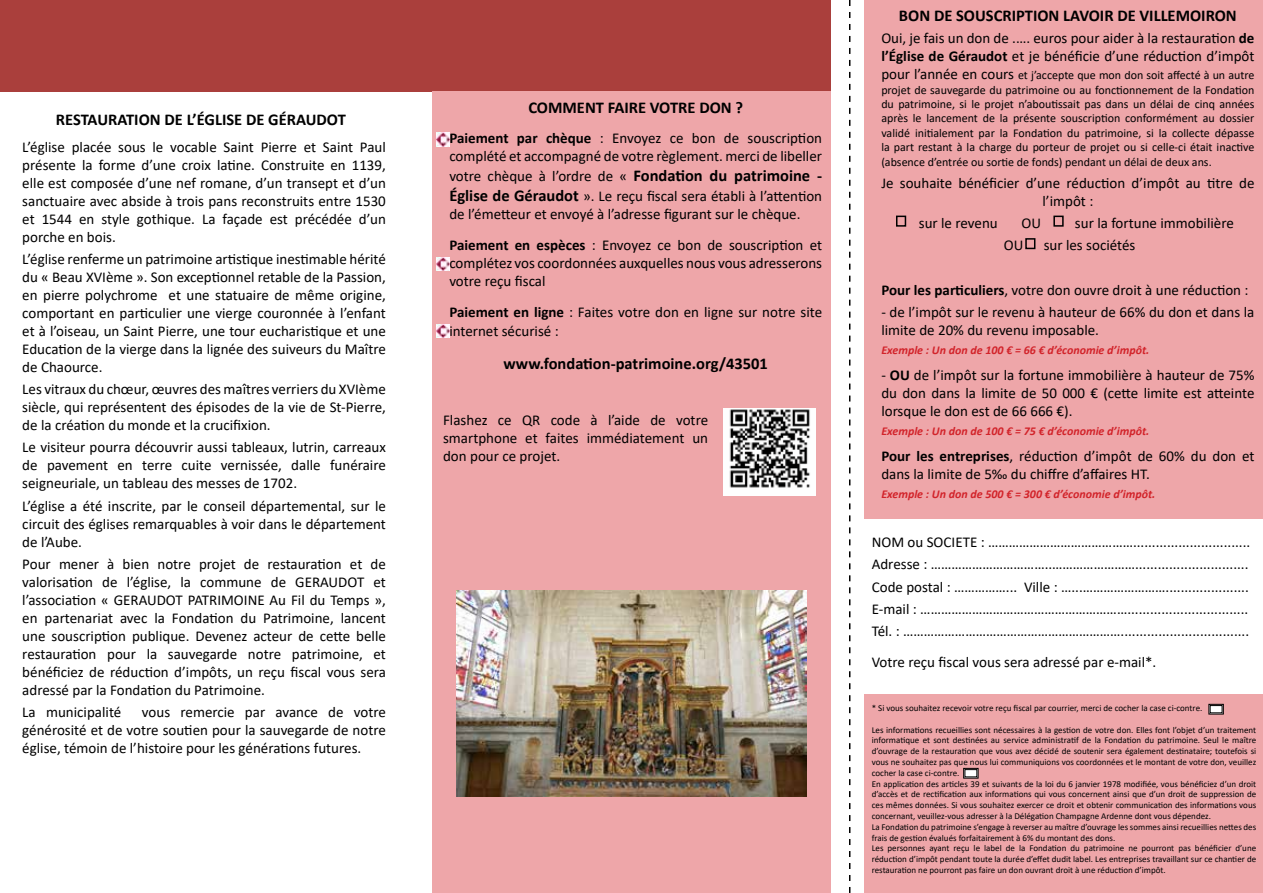
<style>
.page{position:relative;width:1263px;height:893px;background:#fff}
.page>*{position:absolute;margin:0;border:0;box-sizing:border-box;transform-origin:0 0}
.t1{font:700 16.5px "Calibri";color:#000}
.t2{font:15px/18px "Calibri";color:#000;text-align:justify}
.t3{font:12px/14.4px "Calibri";color:#000;text-align:justify}
.t4{font:italic 700 12px "Calibri";color:#d2232a}
.t5{font:9px/10.8px "Calibri";color:#000}
.s1{font-weight:700}
.s2{font-weight:700;font-size:16.5px}
.s3{font-size:15px}
</style>
<div class="page">
<div style="left:0;top:0;width:831px;height:91px;background:#aa3f3c"></div>
<div style="left:432px;top:92px;width:399px;height:801px;background:#eea6a9"></div>
<div style="left:864px;top:0;width:399px;height:519px;background:#eea6a9"></div>
<div style="left:865px;top:694px;width:398px;height:199px;background:#eea6a9"></div>
<svg style="left:963px;top:768px;width:15px;height:10px"></svg>
<div style="left:965px;top:769px;width:12px;height:8px;border:1px solid #000"></div>
<svg style="left:1208px;top:704px;width:15px;height:10px"></svg>
<div style="left:1210px;top:705px;width:12px;height:8px;border:1px solid #000"></div>
<div style="left:896px;top:216px;width:10px;height:11px;border:2px solid #000"></div>
<svg style="left:849px;top:0;width:1px;height:893px"></svg>
<svg style="left:437px;top:133px;width:12px;height:13px"></svg>
<svg style="left:437px;top:257px;width:12px;height:13px"></svg>
<svg style="left:437px;top:324px;width:12px;height:13px"></svg>
<img style="left:723px;top:409px;width:92px;height:87px">
<img style="left:457px;top:590px;width:349px;height:206px">
<div style="left:1053px;top:216px;width:11px;height:11px;border:2px solid #000"></div>
<div style="left:1025px;top:238px;width:10px;height:11px;border:2px solid #000"></div>
<p class="t1" style="left:56px;top:108px;width:291px">RESTAURATION DE L’ÉGLISE DE GÉRAUDOT</p>
<p class="t2" style="left:22px;top:137px;width:365px">L’église placée sous le vocable Saint Pierre et Saint Paul présente la forme d’une croix latine. Construite en 1139, elle est composée d’une nef romane, d’un transept et d’un sanctuaire avec abside à trois pans reconstruits entre 1530 et 1544 en style gothique. La façade est précédée d’un porche en bois.</p>
<p class="t2" style="left:22px;top:249px;width:365px">L’église renferme un patrimoine artistique inestimable hérité du « Beau XVIème ». Son exceptionnel retable de la Passion, en pierre polychrome et une statuaire de même origine, comportant en particulier une vierge couronnée à l’enfant et à l’oiseau, un Saint Pierre, une tour eucharistique et une Education de la vierge dans la lignée des suiveurs du Maître de Chaource.</p>
<p class="t2" style="left:22px;top:380px;width:365px">Les vitraux du chœur, œuvres des maîtres verriers du XVIème siècle, qui représentent des épisodes de la vie de St-Pierre, de la création du monde et la crucifixion.</p>
<p class="t2" style="left:22px;top:438px;width:365px">Le visiteur pourra découvrir aussi tableaux, lutrin, carreaux de pavement en terre cuite vernissée, dalle funéraire seigneuriale, un tableau des messes de 1702.</p>
<p class="t2" style="left:22px;top:496px;width:365px">L’église a été inscrite, par le conseil départemental, sur le circuit des églises remarquables à voir dans le département de l’Aube.</p>
<p class="t2" style="left:22px;top:554px;width:365px">Pour mener à bien notre projet de restauration et de valorisation de l’église, la commune de GERAUDOT et l’association « GERAUDOT PATRIMOINE Au Fil du Temps », en partenariat avec la Fondation du Patrimoine, lancent une souscription publique. Devenez acteur de cette belle restauration pour la sauvegarde notre patrimoine, et bénéficiez de réduction d’impôts, un reçu fiscal vous sera adressé par la Fondation du Patrimoine.</p>
<p class="t2" style="left:22px;top:703px;width:101px">La municipalité</p>
<p class="t2" style="left:22px;top:703px;width:365px;text-indent:120px">vous remercie par avance de votre générosité et de votre soutien pour la sauvegarde de notre église, témoin de l’histoire pour les générations futures.</p>
<p class="t1" style="left:528px;top:96px;width:216px">COMMENT FAIRE VOTRE DON ?</p>
<p class="t2" style="left:449px;top:129px;width:374px"><span class="s1">Paiement par chèque</span> : Envoyez ce bon de souscription complété et accompagné de votre règlement. merci de libeller</p>
<p class="t2" style="left:449px;top:166px;width:374px;line-height:19.8px">votre chèque à l’ordre de « <span class="s2">Fondation du patrimoine -<br>Église de Géraudot</span> ». Le reçu fiscal sera établi à l’attention</p>
<p class="t2" style="left:449px;top:198px;width:374px;line-height:30.8px">de l’émetteur et envoyé à l’adresse figurant sur le chèque.<br><span class="s1">Paiement en espèces</span> : Envoyez ce bon de souscription et</p>
<p class="t2" style="left:449px;top:253px;width:374px">complétez vos coordonnées auxquelles nous vous adresserons votre reçu fiscal</p>
<p class="t2" style="left:449px;top:301px;width:374px;line-height:19.8px"><span class="s1">Paiement en ligne</span> : Faites votre don en ligne sur notre site internet sécurisé :</p>
<p class="t1" style="left:504px;top:352px;width:266px">www.fondation-patrimoine.org/43501</p>
<p class="t2" style="left:443px;top:411px;width:267px">Flashez ce QR code à l’aide de votre smartphone et faites immédiatement un don pour ce projet.</p>
<p class="t1" style="left:899px;top:4px;width:339px">BON DE SOUSCRIPTION LAVOIR DE VILLEMOIRON</p>
<p class="t2" style="left:881px;top:29px;width:375px">Oui, je fais un don de .…. euros pour aider à la restauration <span class="s1">de l’Église de Géraudot</span> et je bénéficie d’une réduction d’impôt</p>
<p class="t3" style="left:881px;top:68px;width:375px"><span class="s3">pour l’année en cours</span> et j’accepte que mon don soit affecté à un autre projet de sauvegarde du patrimoine ou au fonctionnement de la Fondation du patrimoine, si le projet n’aboutissait pas dans un délai de cinq années après le lancement de la présente souscription conformément au dossier validé initialement par la Fondation du patrimoine, si la collecte dépasse la part restant à la charge du porteur de projet ou si celle-ci était inactive (absence d’entrée ou sortie de fonds) pendant un délai de deux ans.</p>
<p class="t2" style="left:881px;top:173px;width:375px;text-align:center">Je souhaite bénéficier d’une réduction d’impôt au titre de l’impôt :</p>
<p class="t2" style="left:919px;top:214px;width:80px">sur le revenu</p>
<p class="t2" style="left:1021px;top:214px;width:21px">OU</p>
<p class="t2" style="left:1075px;top:214px;width:160px">sur la fortune immobilière</p>
<p class="t2" style="left:1004px;top:236px;width:21px">OU</p>
<p class="t2" style="left:1044px;top:236px;width:93px">sur les sociétés</p>
<p class="t2" style="left:881px;top:280px;width:369px"><span class="s1">Pour les particuliers</span>, votre don ouvre droit à une réduction :</p>
<p class="t2" style="left:881px;top:303px;width:375px">- de l’impôt sur le revenu à hauteur de 66% du don et dans la limite de 20% du revenu imposable.</p>
<p class="t4" style="left:881px;top:341px;width:270px">Exemple : Un don de 100 € = 66 € d’économie d’impôt.</p>
<p class="t2" style="left:881px;top:366px;width:375px">- <span class="s1">OU</span> de l’impôt sur la fortune immobilière à hauteur de 75% du don dans la limite de 50 000 € (cette limite est atteinte lorsque le don est de 66 666 €).</p>
<p class="t4" style="left:881px;top:422px;width:270px">Exemple : Un don de 100 € = 75 € d’économie d’impôt.</p>
<p class="t2" style="left:881px;top:447px;width:375px"><span class="s1">Pour les entreprises</span>, réduction d’impôt de 60% du don et dans la limite de 5‰ du chiffre d’affaires HT.</p>
<p class="t4" style="left:881px;top:486px;width:276px">Exemple : Un don de 500 € = 300 € d’économie d’impôt.</p>
<p class="t2" style="left:872px;top:531px;width:380px;line-height:22.2px;text-align:left">NOM ou SOCIETE : ……………………………………...............................<br>Adresse : ……………………………..……………………..............................<br>Code postal : ……………... Ville : …...……………………......................<br>E-mail : ……………………………………………………................................<br>Tél. : ………………………………………………………..................................</p>
<p class="t2" style="left:872px;top:652px;width:286px">Votre reçu fiscal vous sera adressé par e-mail*.</p>
<p class="t5" style="left:872px;top:702px;width:332px">* Si vous souhaitez recevoir votre reçu fiscal par courrier, merci de cocher la case ci-contre.</p>
<p class="t5" style="left:872px;top:724px;width:386px">Les informations recueillies sont nécessaires à la gestion de votre don. Elles font l’objet d’un traitement informatique et sont destinées au service administratif de la Fondation du patrimoine. Seul le maître d’ouvrage de la restauration que vous avez décidé de soutenir sera également destinataire; toutefois si vous ne souhaitez pas que nous lui communiquions vos coordonnées et le montant de votre don, veuillez cocher la case ci-contre.<br>En application des articles 39 et suivants de la loi du 6 janvier 1978 modifiée, vous bénéficiez d’un droit d’accès et de rectification aux informations qui vous concernent ainsi que d’un droit de suppression de ces mêmes données. Si vous souhaitez exercer ce droit et obtenir communication des informations vous concernant, veuillez-vous adresser à la Délégation Champagne Ardenne dont vous dépendez.<br>La Fondation du patrimoine s’engage à reverser au maître d’ouvrage les sommes ainsi recueillies nettes des frais de gestion évalués forfaitairement à 6% du montant des dons.<br>Les personnes ayant reçu le label de la Fondation du patrimoine ne pourront pas bénéficier d’une réduction d’impôt pendant toute la durée d’effet dudit label. Les entreprises travaillant sur ce chantier de restauration ne pourront pas faire un don ouvrant droit à une réduction d’impôt.</p>
</div>
